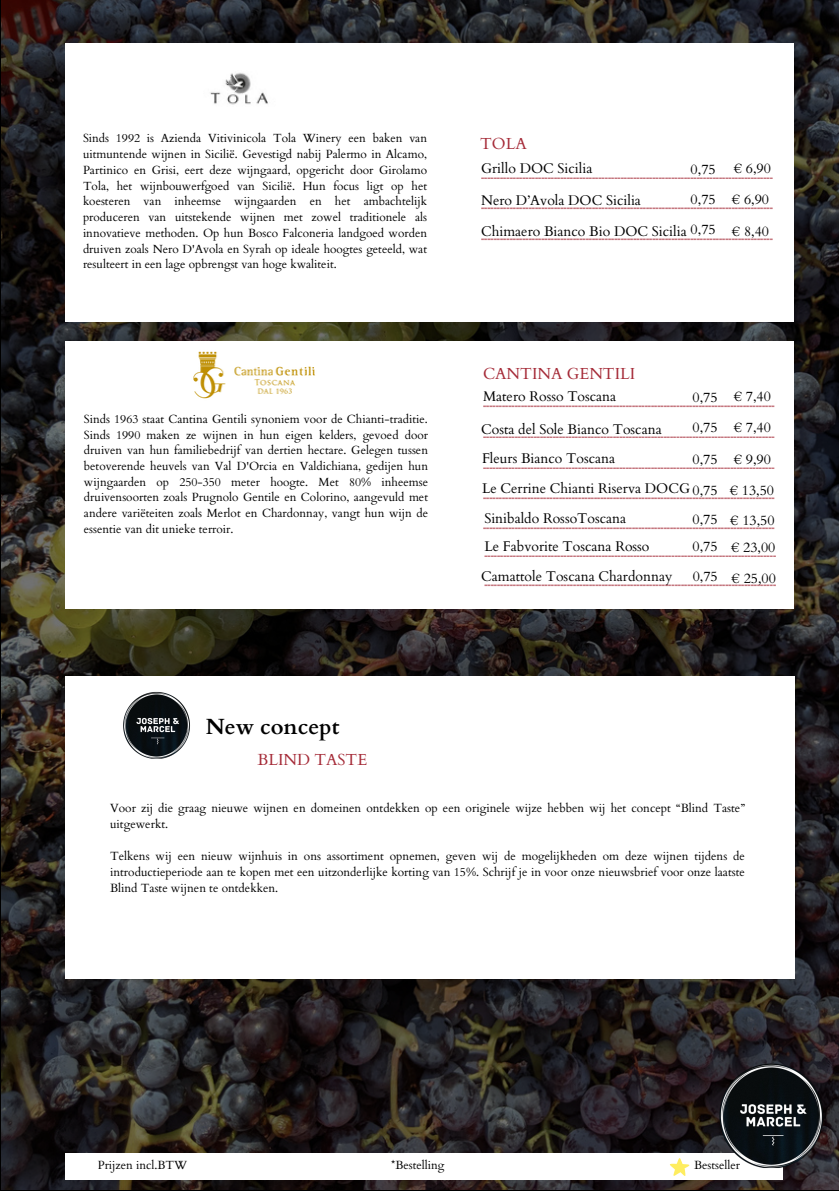
<style>
.page{position:relative;width:839px;height:1191px;background:#fff}
.page>*{position:absolute;margin:0;border:0;box-sizing:border-box;transform-origin:0 0}
.t1{font:700 22px "Cardo";color:#000}
.t2{font:16px "Cardo";color:#a52b38}
.t3{font:14px "Cardo";color:#000}
.t4{font:11.8px/15.8px "Cardo";color:#000;text-align:justify}
.t5{font:800 10px "Open Sans";color:#a52b38}
</style>
<div class="page">
<img style="left:2px;top:0;width:836px;height:1189px">
<div style="left:65px;top:676px;width:729px;height:303px;background:#fff"></div>
<img style="left:123px;top:691px;width:67px;height:68px">
<div style="left:65px;top:1153px;width:717px;height:26px;background:#fff"></div>
<img style="left:699px;top:1049px;width:139px;height:142px">
<svg style="left:670px;top:1158px;width:19px;height:18px"></svg>
<div style="left:65px;top:43px;width:729px;height:278px;background:#fff"></div>
<img style="left:210px;top:73px;width:58px;height:32px">
<div style="left:65px;top:341px;width:729px;height:268px;background:#fff"></div>
<img style="left:193px;top:351px;width:122px;height:48px">
<h3 class="t4" style="left:83px;top:131px;width:345px">Sinds 1992 is Azienda Vitivinicola Tola Winery een baken van uitmuntende wijnen in Sicilië. Gevestigd nabij Palermo in Alcamo, Partinico en Grisi, eert deze wijngaard, opgericht door Girolamo Tola, het wijnbouwerfgoed van Sicilië. Hun focus ligt op het koesteren van inheemse wijngaarden en het ambachtelijk produceren van uitstekende wijnen met zowel traditionele als innovatieve methoden. Op hun Bosco Falconeria landgoed worden druiven zoals Nero D'Avola en Syrah op ideale hoogtes geteeld, wat resulteert in een lage opbrengst van hoge kwaliteit.</h3>
<p class="t4" style="left:84px;top:411px;width:345px">Sinds 1963 staat Cantina Gentili synoniem voor de Chianti-traditie.<br>Sinds 1990 maken ze wijnen in hun eigen kelders, gevoed door druiven van hun familiebedrijf van dertien hectare. Gelegen tussen betoverende heuvels van Val D'Orcia en Valdichiana, gedijen hun wijngaarden op 250-350 meter hoogte. Met 80% inheemse druivensoorten zoals Prugnolo Gentile en Colorino, aangevuld met andere variëteiten zoals Merlot en Chardonnay, vangt hun wijn de essentie van dit unieke terroir.</p>
<p class="t2" style="left:480px;top:133px;width:48px">TOLA</p>
<h3 class="t3" style="left:481px;top:159px;width:113px">Grillo DOC Sicilia</h3>
<p class="t5" style="left:481px;top:170px;width:293px">--------------------------------------------------------------------------------------------</p>
<p class="t3" style="left:481px;top:191px;width:161px">Nero D’Avola DOC Sicilia</p>
<p class="t5" style="left:481px;top:201px;width:293px">--------------------------------------------------------------------------------------------</p>
<h3 class="t3" style="left:481px;top:222px;width:236px">Chimaero Bianco Bio DOC Sicilia 0,75</h3>
<p class="t5" style="left:481px;top:232px;width:293px">--------------------------------------------------------------------------------------------</p>
<h3 class="t3" style="left:733px;top:159px;width:39px">€ 6,90</h3>
<h3 class="t3" style="left:690px;top:160px;width:27px">0,75</h3>
<h3 class="t3" style="left:690px;top:190px;width:27px">0,75</h3>
<h3 class="t3" style="left:732px;top:190px;width:39px">€ 6,90</h3>
<h3 class="t3" style="left:732px;top:222px;width:39px">€ 8,40</h3>
<h3 class="t2" style="left:483px;top:363px;width:154px">CANTINA GENTILI</h3>
<h3 class="t3" style="left:483px;top:387px;width:135px">Matero Rosso Toscana</h3>
<p class="t5" style="left:483px;top:399px;width:293px">--------------------------------------------------------------------------------------------</p>
<h3 class="t3" style="left:481px;top:420px;width:182px">Costa del Sole Bianco Toscana</h3>
<p class="t5" style="left:483px;top:429px;width:293px">--------------------------------------------------------------------------------------------</p>
<p class="t3" style="left:482px;top:449px;width:135px">Fleurs Bianco Toscana</p>
<p class="t5" style="left:483px;top:460px;width:293px">--------------------------------------------------------------------------------------------</p>
<h3 class="t3" style="left:482px;top:480px;width:237px">Le Cerrine Chianti Riserva DOCG 0,75</h3>
<p class="t5" style="left:483px;top:491px;width:293px">--------------------------------------------------------------------------------------------</p>
<h3 class="t3" style="left:484px;top:509px;width:143px">Sinibaldo RossoToscana</h3>
<p class="t5" style="left:483px;top:520px;width:293px">--------------------------------------------------------------------------------------------</p>
<h3 class="t3" style="left:733px;top:387px;width:39px">€ 7,40</h3>
<h3 class="t3" style="left:692px;top:388px;width:27px">0,75</h3>
<p class="t3" style="left:692px;top:418px;width:27px">0,75</p>
<p class="t3" style="left:692px;top:450px;width:27px">0,75</p>
<h3 class="t3" style="left:733px;top:418px;width:39px">€ 7,40</h3>
<h3 class="t3" style="left:733px;top:450px;width:39px">€ 9,90</h3>
<p class="t3" style="left:729px;top:481px;width:46px">€ 13,50</p>
<h3 class="t3" style="left:730px;top:512px;width:46px">€ 13,50</h3>
<h2 class="t3" style="left:692px;top:510px;width:27px">0,75</h2>
<h3 class="t3" style="left:484px;top:537px;width:167px">Le Fabvorite Toscana Rosso</h3>
<p class="t5" style="left:484px;top:548px;width:293px">--------------------------------------------------------------------------------------------</p>
<h3 class="t3" style="left:481px;top:567px;width:193px">Camattole Toscana Chardonnay</h3>
<p class="t5" style="left:484px;top:578px;width:293px">--------------------------------------------------------------------------------------------</p>
<h3 class="t3" style="left:692px;top:537px;width:27px">0,75</h3>
<p class="t3" style="left:692px;top:567px;width:27px">0,75</p>
<h3 class="t3" style="left:731px;top:539px;width:46px">€ 23,00</h3>
<h3 class="t3" style="left:731px;top:569px;width:46px">€ 25,00</h3>
<h3 class="t1" style="left:206px;top:712px;width:135px">New concept</h3>
<h3 class="t2" style="left:257px;top:749px;width:111px">BLIND TASTE</h3>
<h3 class="t4" style="left:110px;top:801px;width:636px">Voor zij die graag nieuwe wijnen en domeinen ontdekken op een originele wijze hebben wij het concept “Blind Taste” uitgewerkt.</h3>
<h3 class="t4" style="left:110px;top:848px;width:636px">Telkens wij een nieuw wijnhuis in ons assortiment opnemen, geven wij de mogelijkheden om deze wijnen tijdens de introductieperiode aan te kopen met een uitzonderlijke korting van 15%. Schrijf je in voor onze nieuwsbrief voor onze laatste Blind Taste wijnen te ontdekken.</h3>
<p class="t4" style="left:98px;top:1158px;width:91px">Prijzen incl.BTW</p>
<h3 class="t4" style="left:391px;top:1158px;width:55px">*Bestelling</h3>
<h3 class="t4" style="left:694px;top:1158px;width:47px">Bestseller</h3>
</div>
